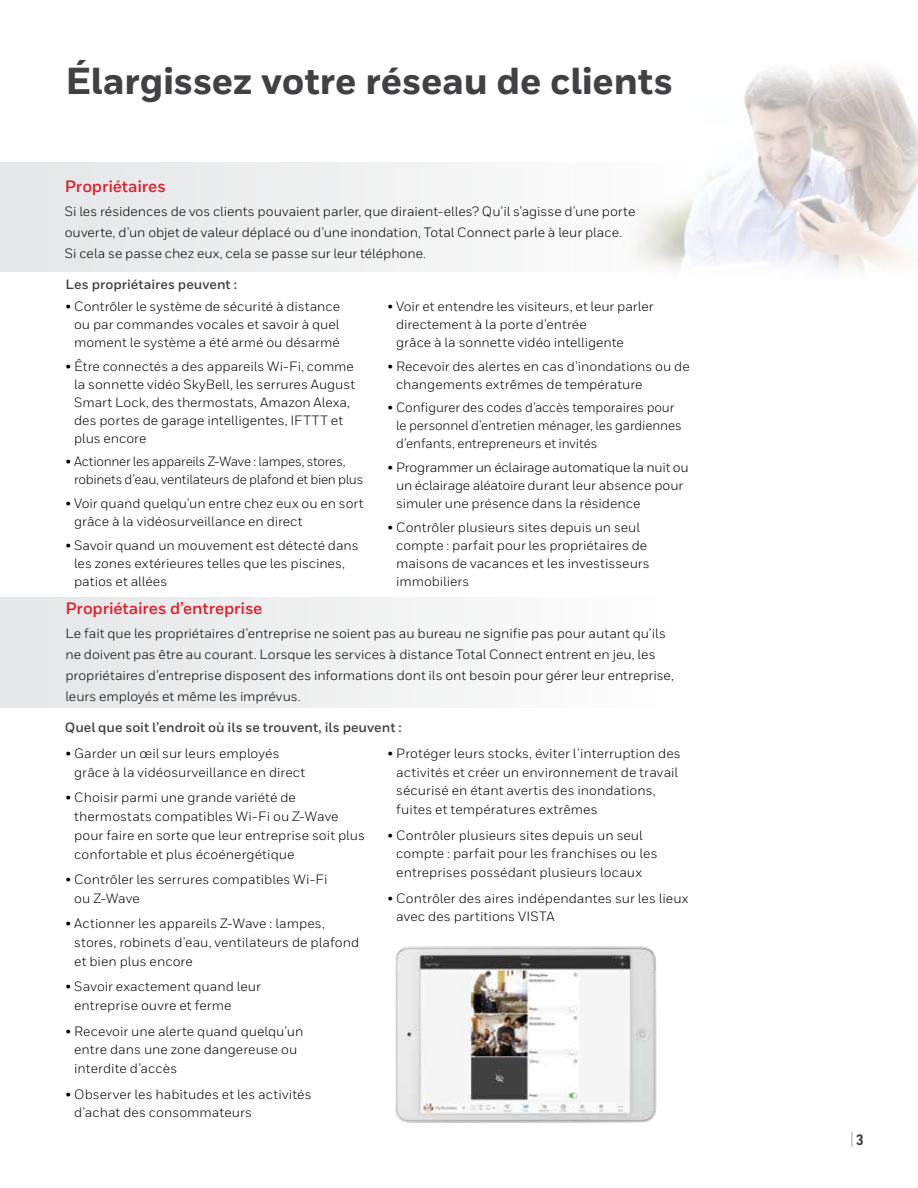
<style>
.page{position:relative;width:918px;height:1188px;background:#fff}
.page>*{position:absolute;margin:0;border:0;box-sizing:border-box;transform-origin:0 0}
.t1{font:800 37.5px "Honeywell Sans";letter-spacing:-.005em;color:#414042}
.t2{font:300 18.75px "Honeywell Cond";color:#414042;scale:.8 1}
.t3{font:700 16.5px "Honeywell Sans";letter-spacing:-.01em;color:#dc202e}
.t4{font:13.5px/18px "Honeywell Sans";color:#000}
.t5{font:13.5px/18px "Honeywell Sans";letter-spacing:-.02em;color:#000}
.t6{font:700 13.5px "Honeywell Sans";color:#414042}
.s1{font-weight:800;font-size:15px}
</style>
<div class="page">
<img style="left:744px;top:68px;width:174px;height:94px">
<svg style="left:0;top:162px;width:918px;height:109px;fill:#eff0f1"></svg>
<div style="left:0;top:597px;width:918px;height:110px;background:linear-gradient(to right,#e5e6e7,#fff)"></div>
<img style="left:395px;top:946px;width:262px;height:177px">
<h1 class="t1" style="left:65px;top:59px;width:609px">Élargissez votre réseau de clients</h1>
<p class="t3" style="left:65px;top:177px;width:103px">Propriétaires</p>
<p class="t4" style="left:65px;top:201px;width:572px;line-height:21px">Si les résidences de vos clients pouvaient parler, que diraient-elles? Qu’il s’agisse d’une porte ouverte, d’un objet de valeur déplacé ou d’une inondation, Total Connect parle à leur place.<br>Si cela se passe chez eux, cela se passe sur leur téléphone.</p>
<p class="t6" style="left:65px;top:276px;width:173px">Les propriétaires peuvent :</p>
<p class="t4" style="left:74px;top:297px;width:268px;text-align:justify;text-indent:-9px">• Contrôler le système de sécurité à distance ou par commandes vocales et savoir à quel moment le système a été armé ou désarmé</p>
<p class="t4" style="left:74px;top:357px;width:283px;text-indent:-9px">• Être connectés a des appareils Wi-Fi, comme la sonnette vidéo SkyBell, les serrures August Smart Lock, des thermostats, Amazon Alexa, des portes de garage intelligentes, IFTTT et plus encore</p>
<p class="t5" style="left:74px;top:453px;width:291px;text-indent:-9px">• Actionner les appareils Z-Wave : lampes, stores, robinets d’eau, ventilateurs de plafond et bien plus</p>
<p class="t4" style="left:74px;top:494px;width:291px;text-indent:-9px">• Voir quand quelqu’un entre chez eux ou en sort grâce à la vidéosurveillance en direct</p>
<p class="t4" style="left:74px;top:536px;width:286px;text-indent:-9px">• Savoir quand un mouvement est détecté dans les zones extérieures telles que les piscines, patios et allées</p>
<p class="t4" style="left:396px;top:297px;width:259px;text-indent:-9px">• Voir et entendre les visiteurs, et leur parler directement à la porte d’entrée<br>grâce à la sonnette vidéo intelligente</p>
<p class="t4" style="left:396px;top:357px;width:295px;text-indent:-9px">• Recevoir des alertes en cas d’inondations ou de changements extrêmes de température</p>
<p class="t4" style="left:396px;top:399px;width:287px;text-indent:-9px">• Configurer des codes d’accès temporaires pour le personnel d’entretien ménager, les gardiennes d’enfants, entrepreneurs et invités</p>
<p class="t4" style="left:396px;top:458px;width:294px;text-indent:-9px">• Programmer un éclairage automatique la nuit ou un éclairage aléatoire durant leur absence pour simuler une présence dans la résidence</p>
<p class="t4" style="left:396px;top:518px;width:255px;text-indent:-9px">• Contrôler plusieurs sites depuis un seul compte : parfait pour les propriétaires de maisons de vacances et les investisseurs immobiliers</p>
<p class="t3" style="left:65px;top:599px;width:198px">Propriétaires d’entreprise</p>
<p class="t4" style="left:65px;top:623px;width:610px;line-height:21px">Le fait que les propriétaires d’entreprise ne soient pas au bureau ne signifie pas pour autant qu’ils ne doivent pas être au courant. Lorsque les services à distance Total Connect entrent en jeu, les propriétaires d’entreprise disposent des informations dont ils ont besoin pour gérer leur entreprise, leurs employés et même les imprévus.</p>
<p class="t6" style="left:65px;top:719px;width:338px">Quel que soit l’endroit où ils se trouvent, ils peuvent :</p>
<p class="t4" style="left:74px;top:744px;width:232px;line-height:18.8px;text-indent:-9px">• Garder un œil sur leurs employés grâce à la vidéosurveillance en direct</p>
<p class="t4" style="left:74px;top:788px;width:292px;line-height:18.8px;text-indent:-9px">• Choisir parmi une grande variété de thermostats compatibles Wi-Fi ou Z-Wave pour faire en sorte que leur entreprise soit plus confortable et plus écoénergétique</p>
<p class="t4" style="left:74px;top:870px;width:255px;line-height:18.8px;text-indent:-9px">• Contrôler les serrures compatibles Wi-Fi ou Z-Wave</p>
<p class="t4" style="left:74px;top:914px;width:287px;line-height:18.8px;text-indent:-9px">• Actionner les appareils Z-Wave : lampes, stores, robinets d’eau, ventilateurs de plafond et bien plus encore</p>
<p class="t4" style="left:74px;top:977px;width:188px;line-height:18.8px;text-indent:-9px">• Savoir exactement quand leur entreprise ouvre et ferme</p>
<p class="t4" style="left:74px;top:1022px;width:231px;line-height:18.8px;text-indent:-9px">• Recevoir une alerte quand quelqu’un entre dans une zone dangereuse ou interdite d’accès</p>
<p class="t4" style="left:74px;top:1085px;width:239px;line-height:18.8px;text-indent:-9px">• Observer les habitudes et les activités d’achat des consommateurs</p>
<p class="t4" style="left:396px;top:744px;width:286px;line-height:18.8px;text-indent:-9px">• Protéger leurs stocks, éviter l’interruption des activités et créer un environnement de travail sécurisé en étant avertis des inondations, fuites et températures extrêmes</p>
<p class="t4" style="left:396px;top:826px;width:263px;line-height:18.8px;text-indent:-9px">• Contrôler plusieurs sites depuis un seul compte : parfait pour les franchises ou les entreprises possédant plusieurs locaux</p>
<p class="t4" style="left:396px;top:889px;width:294px;line-height:18.8px;text-indent:-9px">• Contrôler des aires indépendantes sur les lieux avec des partitions VISTA</p>
<h2 class="t2" style="left:850px;top:1129px;width:18px">| <span class="s1">3</span></h2>
</div>
